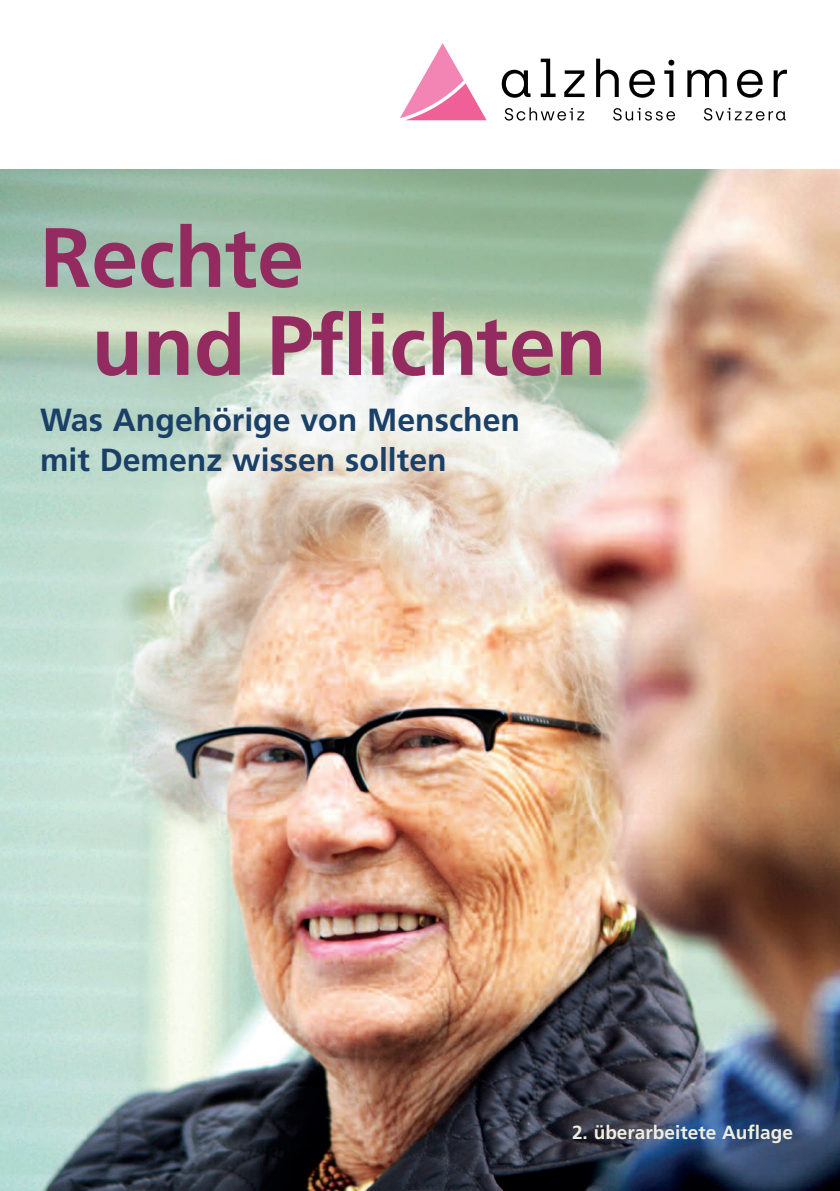
<style>
.page{position:relative;width:840px;height:1191px;background:#fff}
.page>*{position:absolute;margin:0;border:0;box-sizing:border-box;transform-origin:0 0}
.t1{font:700 84px/88px "Frutiger";color:#932b60}
.t2{font:700 32px/40px "Frutiger";color:#1a4068}
.t3{font:700 19px "Frutiger";color:#efeedf}
</style>
<div class="page">
<img style="left:0;top:170px;width:839px;height:1021px">
<svg style="left:400px;top:43px;width:86px;height:77px"></svg>
<svg style="left:501px;top:70px;width:29px;height:28px"></svg>
<svg style="left:540px;top:59px;width:15px;height:38px"></svg>
<svg style="left:564px;top:70px;width:20px;height:27px"></svg>
<svg style="left:596px;top:59px;width:22px;height:38px"></svg>
<svg style="left:629px;top:70px;width:25px;height:28px"></svg>
<svg style="left:664px;top:60px;width:10px;height:37px"></svg>
<svg style="left:687px;top:70px;width:39px;height:27px"></svg>
<svg style="left:737px;top:70px;width:25px;height:28px"></svg>
<svg style="left:773px;top:70px;width:13px;height:27px"></svg>
<svg style="left:504px;top:107px;width:80px;height:14px"></svg>
<svg style="left:613px;top:108px;width:61px;height:13px"></svg>
<svg style="left:703px;top:108px;width:82px;height:13px"></svg>
<h1 class="t1" style="left:91px;top:220px;width:516px;text-indent:-51px">Rechte<br>und Pflichten</h1>
<p class="t2" style="left:40px;top:402px;width:481px">Was Angehörige von Menschen mit Demenz wissen sollten</p>
<p class="t3" style="left:571px;top:1124px;width:222px">2. überarbeitete Auflage</p>
</div>
